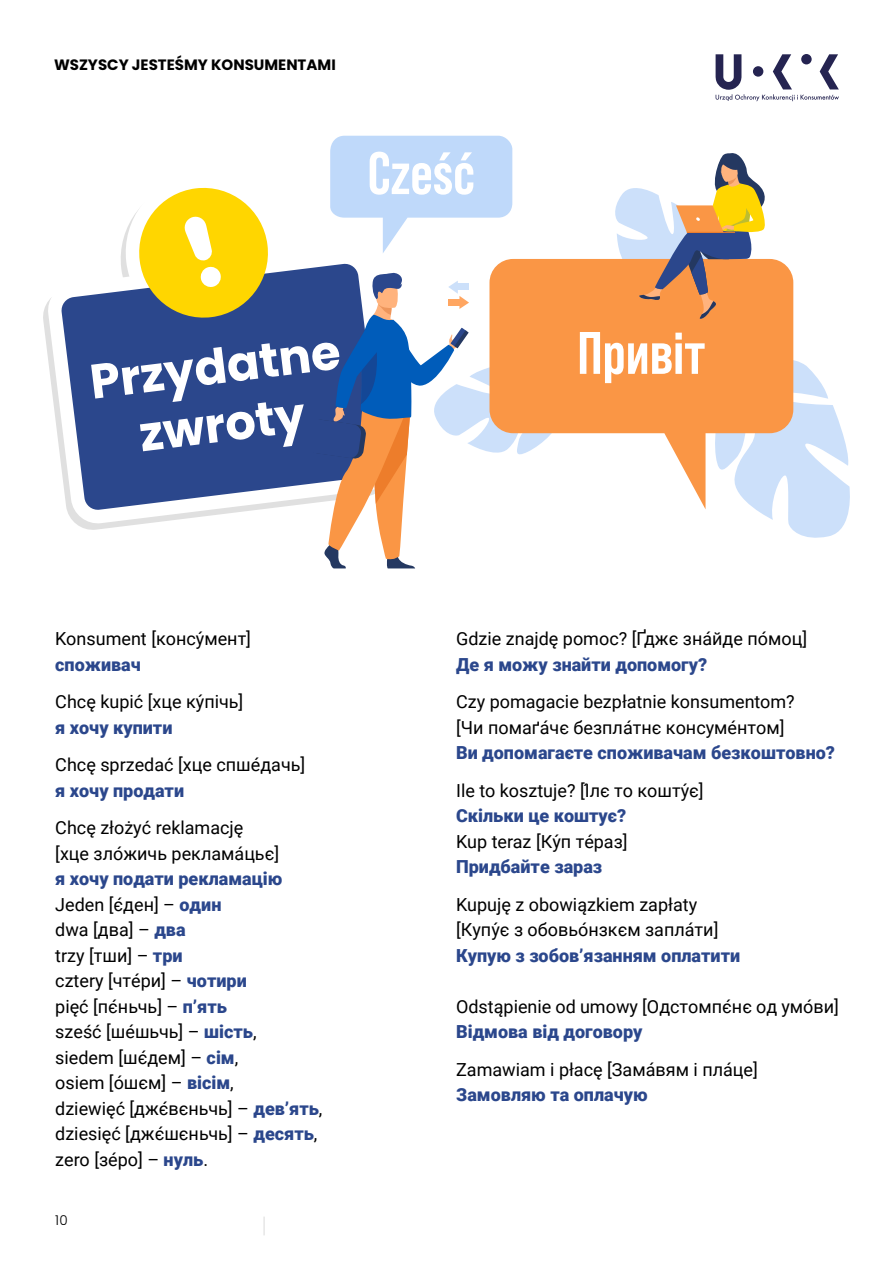
<style>
.page{position:relative;width:893px;height:1263px;background:#fff}
.page>*{position:absolute;margin:0;border:0;box-sizing:border-box;transform-origin:0 0}
.t1{font:18px/25.5px "Roboto";color:#000}
.t2{font:900 18px/25.5px "Roboto";color:#2b478c}
.t3{font:700 15px "Poppins";color:#000}
.t4{font:300 13.5px "Poppins";color:#000}
.s1{font-weight:400;color:#000}
.s2{font-weight:900;color:#2b478c}
</style>
<div class="page">
<svg style="left:264px;top:1217px;width:1px;height:18px"></svg>
<svg style="left:715px;top:54px;width:124px;height:47px"></svg>
<svg style="left:46px;top:298px;width:45px;height:227px"></svg>
<svg style="left:61px;top:295px;width:30px;height:216px;fill:#2b478c"></svg>
<svg style="left:91px;top:136px;width:759px;height:432px"></svg>
<p class="t3" style="left:54px;top:56px;width:283px">WSZYSCY JESTEŚMY KONSUMENTAMI</p>
<p class="t1" style="left:55px;top:625px;width:197px">Konsument [консу́мент]</p>
<p class="t2" style="left:55px;top:651px;width:87px">споживач</p>
<p class="t1" style="left:55px;top:688px;width:190px">Chcę kupić [хце ку́пічь]</p>
<p class="t2" style="left:55px;top:714px;width:119px">я хочу купити</p>
<p class="t1" style="left:55px;top:751px;width:252px">Chcę sprzedać [хце спше́дачь]</p>
<p class="t2" style="left:55px;top:777px;width:130px">я хочу продати</p>
<p class="t1" style="left:55px;top:814px;width:225px">Chcę złożyć reklamację [хце зло́жичь реклама́цьє]</p>
<p class="t2" style="left:55px;top:865px;width:229px">я хочу подати рекламацію<br><span class="s1">Jeden [єден] –</span> один</p>
<p class="t1" style="left:55px;top:891px;width:193px;text-indent:69px">́<br>dwa [два] – <span class="s2">два<br></span>trzy [тши] – <span class="s2">три<br></span>cztery [чте́ри] – <span class="s2">чотири </span>pięć [пєньчь] – <span class="s2">п’ять</span></p>
<p class="t1" style="left:55px;top:993px;width:203px;text-indent:63px">́<br>sześć [ше́шьчь] – <span class="s2">шість</span>, siedem [шєдем] – <span class="s2">сім</span>,</p>
<p class="t1" style="left:55px;top:1044px;width:269px;text-indent:93px">́<br>osiem [о́шєм] – <span class="s2">вісім</span>,<br>dziewięć [джєвєньчь] – <span class="s2">дев’ять</span>,</p>
<p class="t1" style="left:55px;top:1095px;width:264px;text-indent:114px">́<br>dziesięć [джєшєньчь] – <span class="s2">десять</span>,</p>
<p class="t1" style="left:55px;top:1120px;width:154px;text-indent:110px">́ zero [зе́ро] – <span class="s2">нуль</span>.</p>
<p class="t4" style="left:55px;top:1212px;width:14px">10</p>
<p class="t1" style="left:456px;top:625px;width:352px">Gdzie znajdę pomoc? [Ґджє зна́йде по́моц]</p>
<p class="t2" style="left:456px;top:651px;width:253px">Де я можу знайти допомогу?</p>
<p class="t1" style="left:456px;top:688px;width:340px">Czy pomagacie bezpłatnie konsumentom? [Чи помаґа́чє безпла́тнє консуме́нтом]</p>
<p class="t2" style="left:456px;top:739px;width:380px">Ви допомагаєте споживачам безкоштовно?</p>
<p class="t1" style="left:456px;top:777px;width:249px">Ile to kosztuje? [І́лє то кошту́є]</p>
<p class="t2" style="left:456px;top:802px;width:172px">Скільки це коштує?</p>
<p class="t1" style="left:456px;top:828px;width:173px">Kup teraz [Ку́п те́раз]</p>
<p class="t2" style="left:456px;top:853px;width:148px">Придбайте зараз</p>
<p class="t1" style="left:456px;top:891px;width:264px">Kupuję z obowiązkiem zapłaty [Купу́є з обовьо́нзкєм запла́ти]</p>
<p class="t2" style="left:456px;top:942px;width:286px">Купую з зобов’язанням оплатити</p>
<p class="t1" style="left:456px;top:993px;width:384px">Odstąpienie od umowy [Одстомпєнє од умо́ви]</p>
<p class="t1" style="left:732px;top:993px;width:7px">́</p>
<p class="t2" style="left:456px;top:1018px;width:188px">Відмова від договору</p>
<p class="t1" style="left:456px;top:1056px;width:303px">Zamawiam i płacę [Зама́вям і пла́це]</p>
<p class="t2" style="left:456px;top:1081px;width:193px">Замовляю та оплачую</p>
</div>
